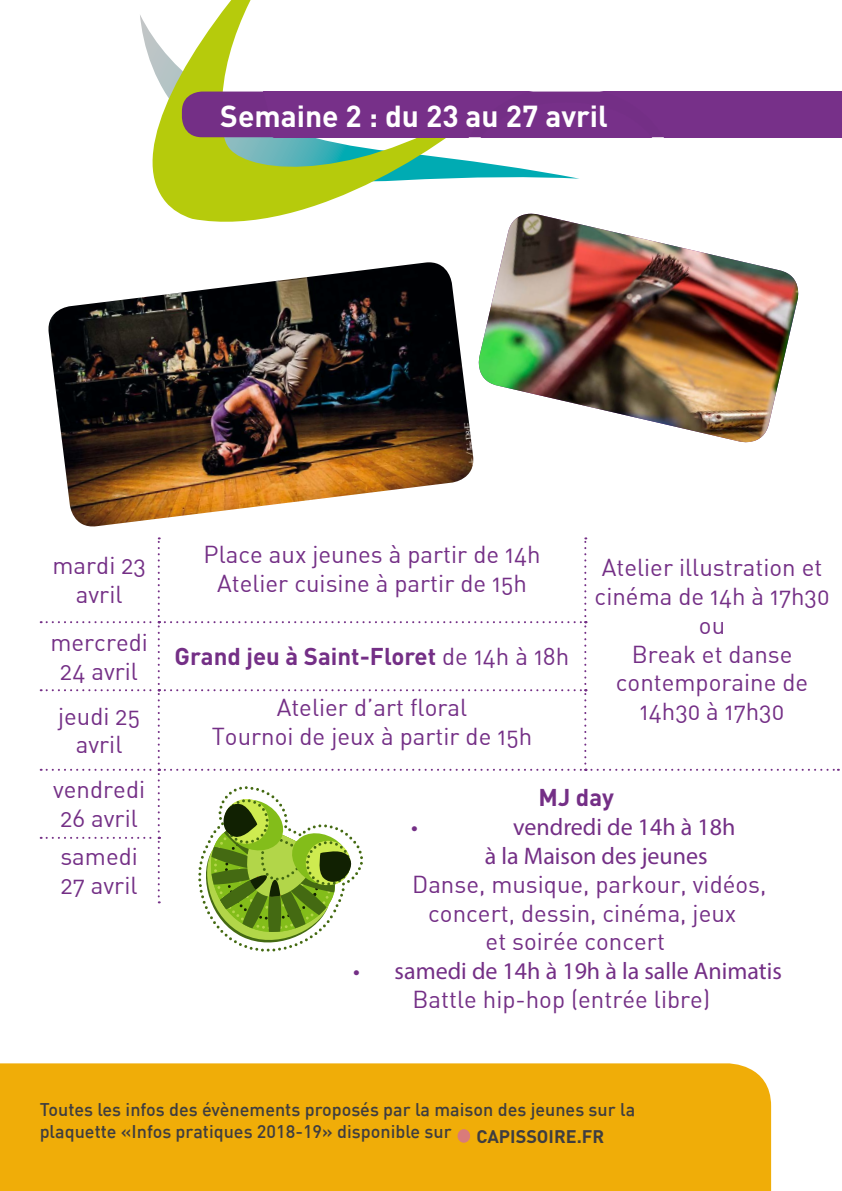
<style>
.page{position:relative;width:842px;height:1191px;background:#fff}
.page>*{position:absolute;margin:0;border:0;box-sizing:border-box;transform-origin:0 0}
.t1{font:700 30px "DIN";color:#fff}
.t2{font:24px/28.8px "DIN Alternate";color:#742f86;text-align:center}
.t3{font:24px/28.8px "Myriad Pro";color:#742f86}
.t4{font:700 24px "DIN";color:#742f86}
.t5{font:500 18px/22px "DIN";color:#3e3d40}
.t6{font:700 18px "DIN";color:#3e3d40}
.s1{font-family:"DIN Alternate";font-weight:400}
</style>
<div class="page">
<div style="left:0;top:1063px;width:771px;height:128px;background:#f0ad08"></div>
<div style="left:458px;top:1129px;width:12px;height:13px;background:#d97b7a;border-radius:50%"></div>
<svg style="left:502px;top:91px;width:77px;height:88px"></svg>
<svg style="left:140px;top:0;width:362px;height:222px"></svg>
<div style="left:182px;top:92px;width:660px;height:45px;background:#773089"></div>
<svg style="left:41px;top:537px;width:545px;height:226px"></svg>
<img style="left:474px;top:214px;width:325px;height:229px">
<img style="left:48px;top:262px;width:428px;height:265px">
<svg style="left:154px;top:759px;width:235px;height:10px"></svg>
<svg style="left:41px;top:769px;width:798px;height:183px"></svg>
<p class="t1" style="left:220px;top:96px;width:389px">Semaine 2 : du 23 au 27 avril</p>
<p class="t2" style="left:52px;top:551px;width:95px">mardi 23 avril</p>
<p class="t2" style="left:204px;top:540px;width:338px">Place aux jeunes à partir de 14h<br>Atelier cuisine à partir de 15h</p>
<p class="t2" style="left:595px;top:552px;width:236px">Atelier illustration et cinéma de 14h à 17h30 ou<br>Break et danse contemporaine de<br>14h30 à 17h30</p>
<p class="t2" style="left:50px;top:627px;width:99px">mercredi<br>24 avril</p>
<p class="t4" style="left:175px;top:641px;width:396px">Grand jeu à Saint-Floret <span class="s1">de 14h à 18h</span></p>
<p class="t2" style="left:58px;top:701px;width:83px">jeudi 25 avril</p>
<p class="t2" style="left:212px;top:692px;width:322px">Atelier d’art floral<br>Tournoi de jeux à partir de 15h</p>
<p class="t2" style="left:53px;top:775px;width:93px">vendredi<br>26 avril</p>
<p class="t2" style="left:60px;top:841px;width:79px;text-align:left">samedi<br>27 avril</p>
<p class="t4" style="left:539px;top:782px;width:77px">MJ day</p>
<p class="t3" style="left:411px;top:812px;width:8px">•</p>
<p class="t3" style="left:485px;top:812px;width:252px;text-indent:28px">vendredi de 14h à 18h à la Maison des jeunes</p>
<p class="t2" style="left:412px;top:869px;width:356px">Danse, musique, parkour, vidéos,</p>
<p class="t2" style="left:428px;top:898px;width:310px">concert, dessin, cinéma, jeux</p>
<p class="t2" style="left:486px;top:926px;width:181px">et soirée concert</p>
<p class="t3" style="left:353px;top:956px;width:430px">• samedi de 14h à 19h à la salle Animatis</p>
<p class="t2" style="left:412px;top:984px;width:299px">Battle hip-hop (entrée libre)</p>
<p class="t5" style="left:40px;top:1098px;width:597px">Toutes les infos des évènements proposés par la maison des jeunes sur la plaquette «Infos pratiques 2018-19» disponible sur</p>
<p class="t6" style="left:476px;top:1124px;width:129px">CAPISSOIRE.FR</p>
</div>
